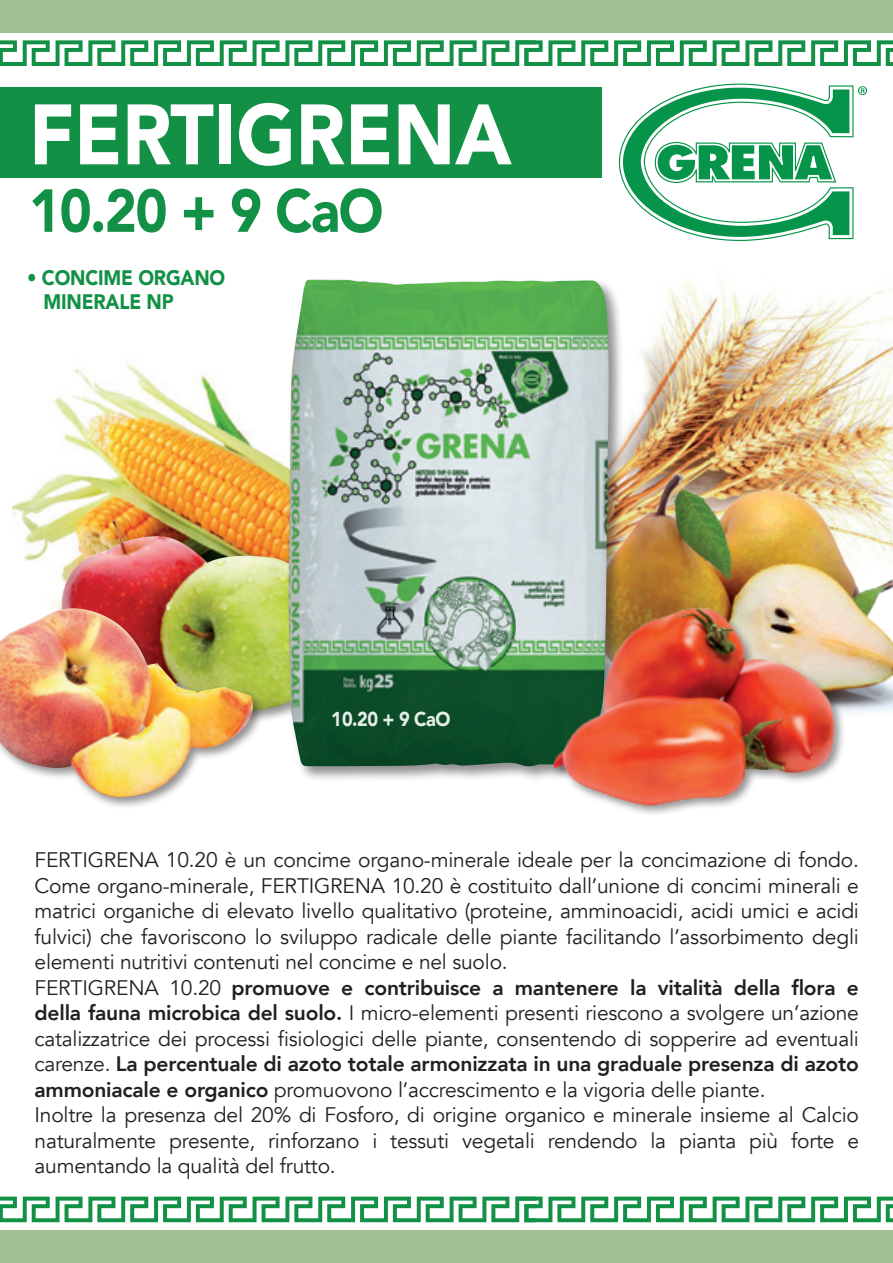
<style>
.page{position:relative;width:893px;height:1263px;background:#fff}
.page>*{position:absolute;margin:0;border:0;box-sizing:border-box;transform-origin:0 0}
.t1{font:900 84.6px "Avenir";color:#fff;scale:.9 1}
.t2{font:900 60px "Avenir";letter-spacing:-.025em;color:#129146;scale:.9 1}
.t3{font:21px/25.5px "Avenir";letter-spacing:-.01em;color:#231f20;text-align:justify}
.t4{font:900 21px "Avenir";letter-spacing:-.01em;color:#129146;scale:.9 1}
.t5{font:900 20.1px "Avenir";letter-spacing:-.025em;color:#fff;scale:.9 1}
.s1{font-weight:800}
</style>
<div class="page">
<img style="left:624px;top:281px;width:269px;height:182px">
<img style="left:624px;top:463px;width:269px;height:249px">
<img style="left:13px;top:363px;width:273px;height:241px">
<div style="left:0;top:88px;width:601px;height:90px;background:#129146"></div>
<svg style="left:619px;top:84px;width:248px;height:157px"></svg>
<img style="left:60px;top:520px;width:226px;height:192px">
<div style="left:286px;top:277px;width:338px;height:504px;background:#231f20;opacity:.5"></div>
<img style="left:289px;top:280px;width:320px;height:487px">
<div style="left:0;top:604px;width:265px;height:205px;background:#231f20;opacity:.5"></div>
<img style="left:0;top:608px;width:259px;height:191px">
<img style="left:532px;top:527px;width:341px;height:287px">
<div style="left:0;top:0;width:893px;height:33px;background:#a0bf93"></div>
<div style="left:0;top:1230px;width:893px;height:33px;background:#a0bf93"></div>
<svg style="left:0;top:40px;width:893px;height:26px"></svg>
<svg style="left:0;top:1196px;width:893px;height:26px"></svg>
<p class="t1" style="left:29px;top:62px;width:538px">FERTIGRENA</p>
<p class="t2" style="left:29px;top:160px;width:395px">10.20 + 9 CaO</p>
<p class="t4" style="left:27px;top:259px;width:221px">• CONCIME ORGANO</p>
<p class="t4" style="left:43px;top:283px;width:146px">MINERALE NP</p>
<p class="t5" style="left:332px;top:702px;width:133px">10.20 + 9 CaO</p>
<p class="t3" style="left:35px;top:848px;width:826px">FERTIGRENA 10.20 è un concime organo-minerale ideale per la concimazione di fondo.<br>Come organo-minerale, FERTIGRENA 10.20 è costituito dall’unione di concimi minerali e matrici organiche di elevato livello qualitativo (proteine, amminoacidi, acidi umici e acidi fulvici) che favoriscono lo sviluppo radicale delle piante facilitando l’assorbimento degli elementi nutritivi contenuti nel concime e nel suolo.</p>
<p class="t3" style="left:35px;top:975px;width:826px">FERTIGRENA 10.20 <span class="s1">promuove e contribuisce a mantenere la vitalità della flora e della fauna microbica del suolo.</span> I micro-elementi presenti riescono a svolgere un’azione catalizzatrice dei processi fisiologici delle piante, consentendo di sopperire ad eventuali carenze. <span class="s1">La percentuale di azoto totale armonizzata in una graduale presenza di azoto ammoniacale e organico</span> promuovono l’accrescimento e la vigoria delle piante.</p>
<p class="t3" style="left:35px;top:1103px;width:826px">Inoltre la presenza del 20% di Fosforo, di origine organico e minerale insieme al Calcio naturalmente presente, rinforzano i tessuti vegetali rendendo la pianta più forte e aumentando la qualità del frutto.</p>
</div>
